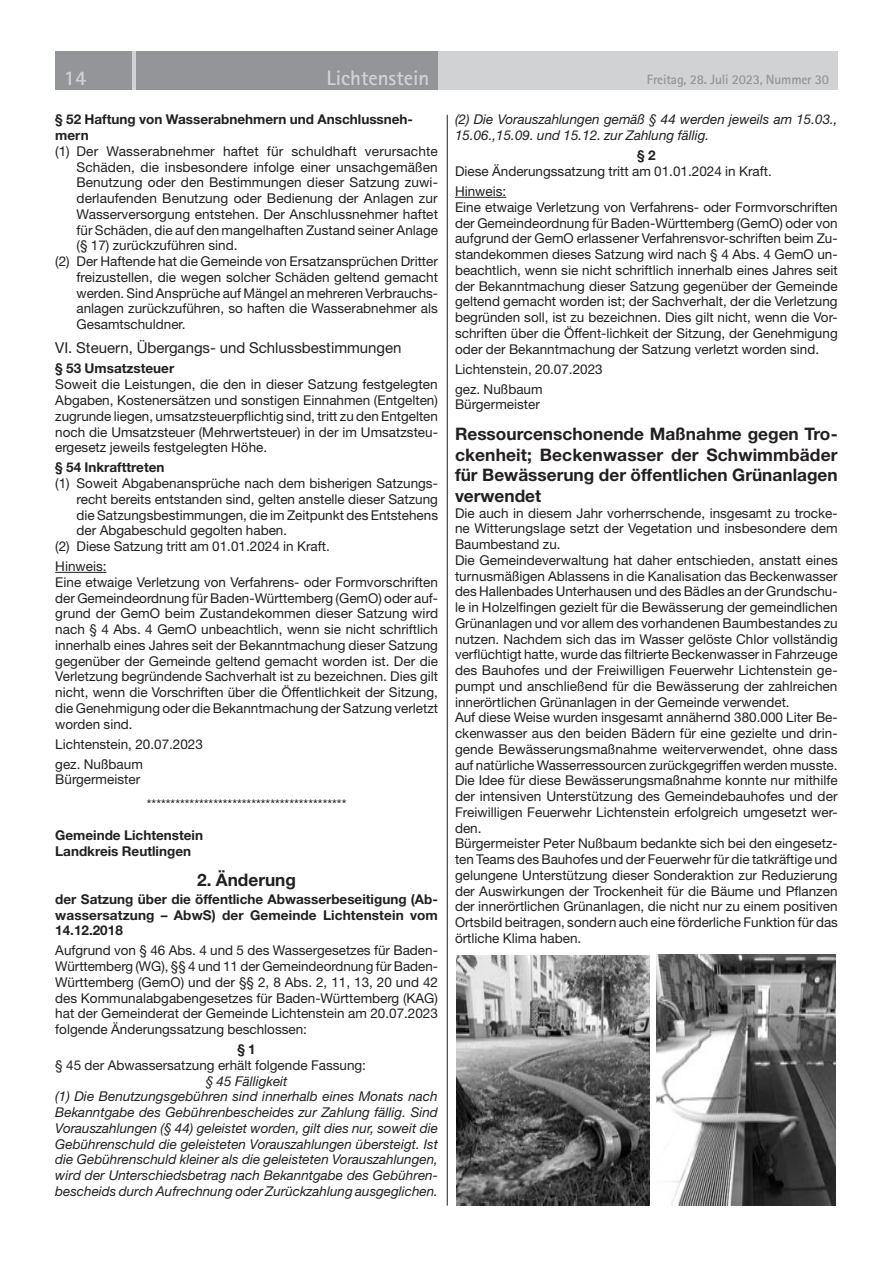
<style>
.page{position:relative;width:893px;height:1263px;background:#fff}
.page>*{position:absolute;margin:0;border:0;box-sizing:border-box;transform-origin:0 0}
.t1{font:700 21px "Rotis Sans Serif Std";color:#d1d2d4}
.t2{font:700 17.25px/20.5px "Helvetica Neue LT Std";color:#231f20;text-align:justify}
.t3{font:15px "Helvetica Neue LT Std";color:#231f20}
.t4{font:13.5px/15.8px "Helvetica Neue LT Std";color:#231f20}
.t5{font:italic 13.5px/15.8px "Helvetica Neue LT Std";color:#231f20;text-align:center}
.t6{font:700 13.5px/15.8px "Helvetica Neue LT Std";color:#231f20}
.t7{font:700 13.5px "Rotis Sans Serif Std";letter-spacing:-.015em;color:#939598}
</style>
<div class="page">
<div style="left:55px;top:51px;width:783px;height:38px;background:#d1d2d4"></div>
<div style="left:55px;top:51px;width:77px;height:38px;background:#939598"></div>
<div style="left:136px;top:51px;width:302px;height:38px;background:#939598"></div>
<hr style="left:55px;top:572px;width:52px;height:1px;background:#231f20">
<hr style="left:455px;top:197px;width:51px;height:1px;background:#231f20">
<img style="left:457px;top:955px;width:193px;height:250px">
<img style="left:657px;top:954px;width:179px;height:251px">
<hr style="left:447px;top:115px;width:1px;height:1090px;background:#231f20">
<h1 class="t1" style="left:64px;top:65px;width:24px">14</h1>
<h1 class="t1" style="left:326px;top:65px;width:105px">Lichtenstein</h1>
<p class="t7" style="left:647px;top:71px;width:184px">Freitag, 28. Juli 2023, Nummer 30</p>
<p class="t6" style="left:55px;top:111px;width:359px">§ 52 Haftung von Wasserabnehmern und Anschlussneh&shy;mern</p>
<p class="t4" style="left:55px;top:143px;width:384px">(1) Der Wasserabnehmer haftet für schuldhaft verursachte</p>
<p class="t4" style="left:77px;top:159px;width:363px">Schäden, die insbesondere infolge einer unsachgemäßen</p>
<p class="t4" style="left:77px;top:175px;width:363px">Benutzung oder den Bestimmungen dieser Satzung zuwi-</p>
<p class="t4" style="left:77px;top:190px;width:363px">derlaufenden Benutzung oder Bedienung der Anlagen zur</p>
<p class="t4" style="left:77px;top:206px;width:363px">Wasserversorgung entstehen. Der Anschlussnehmer haftet</p>
<p class="t4" style="left:77px;top:222px;width:363px">für Schäden, die auf den mangelhaften Zustand seiner Anlage</p>
<p class="t4" style="left:77px;top:238px;width:162px">(§ 17) zurückzuführen sind.</p>
<p class="t4" style="left:55px;top:253px;width:384px">(2) Der Haftende hat die Gemeinde von Ersatzansprüchen Dritter</p>
<p class="t4" style="left:77px;top:269px;width:363px">freizustellen, die wegen solcher Schäden geltend gemacht</p>
<p class="t4" style="left:77px;top:285px;width:363px">werden. Sind Ansprüche auf Mängel an mehreren Verbrauchs-</p>
<p class="t4" style="left:77px;top:301px;width:363px">anlagen zurückzuführen, so haften die Wasserabnehmer als</p>
<p class="t4" style="left:77px;top:316px;width:111px">Gesamtschuldner.</p>
<p class="t3" style="left:55px;top:339px;width:348px">VI. Steuern, Übergangs- und Schlussbestimmungen</p>
<p class="t6" style="left:55px;top:360px;width:121px">§ 53 Umsatzsteuer</p>
<p class="t4" style="left:55px;top:376px;width:384px;text-align:justify">Soweit die Leistungen, die den in dieser Satzung festgelegten Abgaben, Kostenersätzen und sonstigen Einnahmen (Entgelten) zugrunde liegen, umsatzsteuerpflichtig sind, tritt zu den Entgelten noch die Umsatzsteuer (Mehrwertsteuer) in der im Umsatzsteu&shy;ergesetz jeweils festgelegten Höhe.</p>
<p class="t6" style="left:55px;top:459px;width:111px">§ 54 Inkrafttreten</p>
<p class="t4" style="left:55px;top:475px;width:384px">(1) Soweit Abgabenansprüche nach dem bisherigen Satzungs-</p>
<p class="t4" style="left:77px;top:491px;width:363px">recht bereits entstanden sind, gelten anstelle dieser Satzung</p>
<p class="t4" style="left:77px;top:507px;width:363px">die Satzungsbestimmungen, die im Zeitpunkt des Entstehens</p>
<p class="t4" style="left:77px;top:522px;width:212px">der Abgabeschuld gegolten haben.</p>
<p class="t4" style="left:55px;top:538px;width:276px">(2) Diese Satzung tritt am 01.01.2024 in Kraft.</p>
<p class="t4" style="left:55px;top:558px;width:384px">Hinweis:<br>Eine etwaige Verletzung von Verfahrens- oder Formvorschriften der Gemeindeordnung für Baden-Württemberg (GemO) oder auf&shy;grund der GemO beim Zustandekommen dieser Satzung wird nach § 4 Abs. 4 GemO unbeachtlich, wenn sie nicht schriftlich innerhalb eines Jahres seit der Bekanntmachung dieser Satzung gegenüber der Gemeinde geltend gemacht worden ist. Der die Verletzung begründende Sachverhalt ist zu bezeichnen. Dies gilt nicht, wenn die Vorschriften über die Öffentlichkeit der Sitzung, die Genehmigung oder die Bekanntmachung der Satzung verletzt worden sind.</p>
<p class="t4" style="left:55px;top:734px;width:149px;line-height:20px">Lichtenstein, 20.07.2023 gez. Nußbaum</p>
<p class="t4" style="left:55px;top:771px;width:86px">Bürgermeister</p>
<p class="t4" style="left:147px;top:796px;width:201px">******************************************</p>
<p class="t6" style="left:55px;top:827px;width:149px">Gemeinde Lichtenstein<br>Landkreis Reutlingen</p>
<p class="t2" style="left:197px;top:869px;width:100px">2. Änderung</p>
<p class="t6" style="left:55px;top:891px;width:384px;text-align:justify">der Satzung über die öffentliche Abwasserbeseitigung (Ab&shy;wassersatzung – AbwS) der Gemeinde Lichtenstein vom 14.12.2018</p>
<p class="t4" style="left:55px;top:942px;width:384px;text-align:justify">Aufgrund von § 46 Abs. 4 und 5 des Wassergesetzes für Baden-Württemberg (WG), §§ 4 und 11 der Gemeindeordnung für Baden-Württemberg (GemO) und der §§ 2, 8 Abs. 2, 11, 13, 20 und 42 des Kommunalabgabengesetzes für Baden-Württemberg (KAG) hat der Gemeinderat der Gemeinde Lichtenstein am 20.07.2023 folgende Änderungssatzung beschlossen:</p>
<p class="t6" style="left:237px;top:1041px;width:20px">§ 1</p>
<p class="t4" style="left:55px;top:1057px;width:312px">§ 45 der Abwassersatzung erhält folgende Fassung:</p>
<p class="t5" style="left:55px;top:1073px;width:384px">§ 45 Fälligkeit<br>(1) Die Benutzungsgebühren sind innerhalb eines Monats nach Bekanntgabe des Gebührenbescheides zur Zahlung fällig. Sind Vorauszahlungen (§ 44) geleistet worden, gilt dies nur, soweit die Gebührenschuld die geleisteten Vorauszahlungen übersteigt. Ist die Gebührenschuld kleiner als die geleisteten Vorauszahlungen, wird der Unterschiedsbetrag nach Bekanntgabe des Gebühren&shy;bescheids durch Aufrechnung oder Zurückzahlung ausgeglichen.</p>
<p class="t5" style="left:455px;top:112px;width:384px;text-align:left">(2) Die Vorauszahlungen gemäß § 44 werden jeweils am 15.03.,<br>15.06.,15.09. und 15.12. zur Zahlung fällig.</p>
<p class="t6" style="left:637px;top:147px;width:20px">§ 2</p>
<p class="t4" style="left:455px;top:161px;width:318px;line-height:20px">Diese Änderungssatzung tritt am 01.01.2024 in Kraft.<br>Hinweis:</p>
<p class="t4" style="left:455px;top:199px;width:384px;text-align:justify">Eine etwaige Verletzung von Verfahrens- oder Formvorschriften der Gemeindeordnung für Baden-Württemberg (GemO) oder von aufgrund der GemO erlassener Verfahrensvor-schriften beim Zu&shy;standekommen dieses Satzung wird nach § 4 Abs. 4 GemO un&shy;beachtlich, wenn sie nicht schriftlich innerhalb eines Jahres seit der Bekanntmachung dieser Satzung gegenüber der Gemeinde geltend gemacht worden ist; der Sachverhalt, der die Verletzung begründen soll, ist zu bezeichnen. Dies gilt nicht, wenn die Vor&shy;schriften über die Öffent-lichkeit der Sitzung, der Genehmigung oder der Bekanntmachung der Satzung verletzt worden sind.</p>
<p class="t4" style="left:455px;top:359px;width:149px;line-height:20px">Lichtenstein, 20.07.2023 gez. Nußbaum</p>
<p class="t4" style="left:455px;top:396px;width:86px">Bürgermeister</p>
<p class="t2" style="left:455px;top:423px;width:384px">Ressourcenschonende Maßnahme gegen Tro&shy;ckenheit; Beckenwasser der Schwimmbäder für Bewässerung der öffentlichen Grünanlagen verwendet</p>
<p class="t4" style="left:455px;top:505px;width:384px">Die auch in diesem Jahr vorherrschende, insgesamt zu trocke&shy;ne Witterungslage setzt der Vegetation und insbesondere dem Baumbestand zu.<br>Die Gemeindeverwaltung hat daher entschieden, anstatt eines turnusmäßigen Ablassens in die Kanalisation das Beckenwasser des Hallenbades Unterhausen und des Bädles an der Grundschu&shy;le in Holzelfingen gezielt für die Bewässerung der gemeindlichen Grünanlagen und vor allem des vorhandenen Baumbestandes zu nutzen. Nachdem sich das im Wasser gelöste Chlor vollständig verflüchtigt hatte, wurde das filtrierte Beckenwasser in Fahrzeuge des Bauhofes und der Freiwilligen Feuerwehr Lichtenstein ge&shy;pumpt und anschließend für die Bewässerung der zahlreichen innerörtlichen Grünanlagen in der Gemeinde verwendet.<br>Auf diese Weise wurden insgesamt annähernd 380.000 Liter Be&shy;ckenwasser aus den beiden Bädern für eine gezielte und drin&shy;gende Bewässerungsmaßnahme weiterverwendet, ohne dass auf natürliche Wasserressourcen zurückgegriffen werden musste.<br>Die Idee für diese Bewässerungsmaßnahme konnte nur mithilfe der intensiven Unterstützung des Gemeindebauhofes und der Freiwilligen Feuerwehr Lichtenstein erfolgreich umgesetzt wer&shy;den.<br>Bürgermeister Peter Nußbaum bedankte sich bei den eingesetz&shy;ten Teams des Bauhofes und der Feuerwehr für die tatkräftige und gelungene Unterstützung dieser Sonderaktion zur Reduzierung der Auswirkungen der Trockenheit für die Bäume und Pflanzen der innerörtlichen Grünanlagen, die nicht nur zu einem positiven Ortsbild beitragen, sondern auch eine förderliche Funktion für das örtliche Klima haben.</p>
</div>
